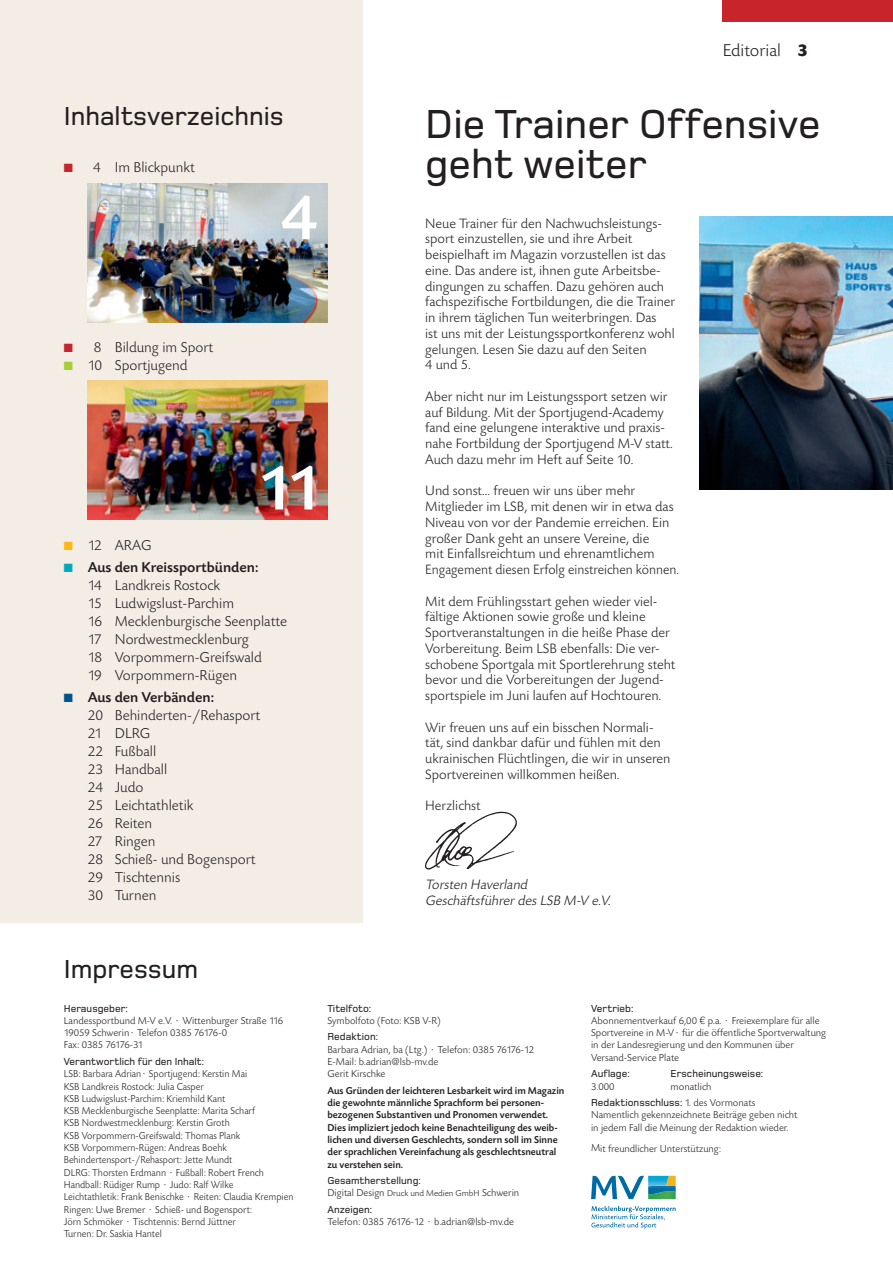
<style>
.page{position:relative;width:893px;height:1263px;background:#fff}
.page>*{position:absolute;margin:0;border:0;box-sizing:border-box;transform-origin:0 0}
.t1{font:500 67.5px "Today SB";color:#fff}
.t2{font:500 42px/40.5px "Foundry Monoline";color:#231f20}
.t3{font:500 27px "Foundry Monoline";color:#231f20}
.t4{font:300 18px "Today SB";color:#231f20}
.t5{font:300 15px/18px "Today SB";color:#231f20}
.t6{font:300 14.25px/15.8px "Today SB";color:#231f20}
.t7{font:italic 300 14.25px/15.8px "Today SB";color:#231f20}
.t8{font:300 10.5px/12.3px "Today SB";color:#231f20}
.t9{font:300 10.5px/12.3px "Today SB";color:#231f20;scale:.96 1}
.t10{font:500 10.5px/12.3px "Today SB";color:#231f20}
.t11{font:500 10.5px "Foundry Monoline";color:#231f20}
.s1{color:#c8242b}
.s2{color:#a6ce39}
.s3{color:#fcb814}
.s4{color:#00aabc}
.s5{font-weight:500}
.s6{color:#00548e}
.s7{font-weight:700}
.s8{font-size:9px}
.s9{font-family:"Helvetica"}
.s10{font-family:"Today SB";font-weight:300}
</style>
<div class="page">
<div style="left:0;top:0;width:363px;height:923px;background:#f4ede6"></div>
<svg style="left:591px;top:1206px;width:85px;height:23px"></svg>
<svg style="left:591px;top:1176px;width:85px;height:23px"></svg>
<img style="left:87px;top:184px;width:240px;height:139px">
<img style="left:87px;top:381px;width:240px;height:138px">
<div style="left:723px;top:0;width:170px;height:21px;background:#c8242b"></div>
<img style="left:700px;top:217px;width:193px;height:272px">
<img style="left:425px;top:811px;width:92px;height:59px">
<h3 class="t3" style="left:64px;top:101px;width:222px">Inhaltsverzeichnis</h3>
<p class="t5" style="left:64px;top:159px;width:133px"><span class="s1">■</span> 4 Im Blickpunkt</p>
<p class="t5" style="left:64px;top:339px;width:151px"><span class="s1">■</span> 8 Bildung im Sport</p>
<p class="t5" style="left:64px;top:357px;width:125px"><span class="s2">■</span> 10 Sportjugend</p>
<h1 class="t1" style="left:281px;top:182px;width:39px">4</h1>
<h1 class="t1" style="left:258px;top:452px;width:68px">11</h1>
<p class="t5" style="left:64px;top:537px;width:89px"><span class="s3">■</span> 12 ARAG</p>
<p class="t5" style="left:88px;top:559px;width:201px;text-indent:-24px"><span class="s4">■</span> <span class="s5">Aus den Kreissportbünden:<br></span>14 Landkreis Rostock<br>15 Ludwigslust-Parchim<br>16 Mecklenburgische Seenplatte<br>17 Nordwestmecklenburg<br>18 Vorpommern-Greifswald<br>19 Vorpommern-Rügen</p>
<p class="t5" style="left:88px;top:689px;width:174px;text-indent:-24px"><span class="s6">■</span> <span class="s5">Aus den Verbänden:<br></span>20 Behinderten-/Rehasport<br>21 DLRG<br>22 Fußball<br>23 Handball<br>24 Judo<br>25 Leichtathletik<br>26 Reiten<br>27 Ringen<br>28 Schieß- und Bogensport<br>29 Tischtennis<br>30 Turnen</p>
<p class="t4" style="left:723px;top:41px;width:87px">Editorial <span class="s7">3</span></p>
<h2 class="t2" style="left:425px;top:103px;width:397px">Die Trainer Offensive geht weiter</h2>
<p class="t6" style="left:425px;top:216px;width:252px">Neue Trainer für den Nachwuchsleistungs&shy;sport einzustellen, sie und ihre Arbeit beispielhaft im Magazin vorzustellen ist das eine. Das andere ist, ihnen gute Arbeitsbe&shy;dingungen zu schaffen. Dazu gehören auch fachspezifische Fortbildungen, die die Trainer in ihrem täglichen Tun weiterbringen. Das<br>ist uns mit der Leistungssportkonferenz wohl gelungen. Lesen Sie dazu auf den Seiten<br>4 und 5.</p>
<p class="t6" style="left:425px;top:389px;width:249px">Aber nicht nur im Leistungssport setzen wir auf Bildung. Mit der Sportjugend-Academy fand eine gelungene interaktive und praxis&shy;nahe Fortbildung der Sportjugend M-V statt.<br>Auch dazu mehr im Heft auf Seite 10.</p>
<p class="t6" style="left:425px;top:483px;width:255px">Und sonst… freuen wir uns über mehr Mitglieder im LSB, mit denen wir in etwa das Niveau von vor der Pandemie erreichen. Ein großer Dank geht an unsere Vereine, die<br>mit Einfallsreichtum und ehrenamtlichem Engagement diesen Erfolg einstreichen können.</p>
<p class="t6" style="left:425px;top:594px;width:252px">Mit dem Frühlingsstart gehen wieder viel&shy;fältige Aktionen sowie große und kleine Sportveranstaltungen in die heiße Phase der Vorbereitung. Beim LSB ebenfalls: Die ver&shy;schobene Sportgala mit Sportlerehrung steht bevor und die Vorbereitungen der Jugend&shy;sportspiele im Juni laufen auf Hochtouren.</p>
<p class="t6" style="left:425px;top:720px;width:247px">Wir freuen uns auf ein bisschen Normali&shy;tät, sind dankbar dafür und fühlen mit den ukrainischen Flüchtlingen, die wir in unseren Sportvereinen willkommen heißen.</p>
<p class="t6" style="left:425px;top:798px;width:57px">Herzlichst</p>
<p class="t7" style="left:425px;top:877px;width:189px">Torsten Haverland<br>GeschäftsführerdesLSB M-V e.V.</p>
<h3 class="t3" style="left:64px;top:954px;width:136px">Impressum</h3>
<p class="t11" style="left:64px;top:1002px;width:66px">Herausgeber:</p>
<p class="t8" style="left:64px;top:1015px;width:221px">Landessportbund M-V e.V. · Wittenburger Straße 116<br>19059 Schwerin· Telefon 0385 76176-0<br>Fax: 0385 76176-31</p>
<p class="t11" style="left:64px;top:1055px;width:142px">Verantwortlich für den Inhalt:</p>
<p class="t9" style="left:64px;top:1068px;width:241px">LSB: Barbara Adrian· Sportjugend: Kerstin Mai<br>KSB Landkreis Rostock: Julia Casper<br>KSB Ludwigslust-Parchim: Kriemhild Kant<br>KSB Mecklenburgische Seenplatte: Marita Scharf<br>KSB Nordwestmecklenburg: Kerstin Groth<br>KSB Vorpommern-Greifswald: Thomas Plank<br>KSB Vorpommern-Rügen: Andreas Boehk Behindertensport-/Rehasport: Jette Mundt<br>DLRG: Thorsten Erdmann · Fußball: Robert French Handball: Rüdiger Rump · Judo: Ralf Wilke<br>Leichtathletik: Frank Benischke · Reiten: Claudia Krempien Ringen: Uwe Bremer · Schieß- und Bogensport:<br>Jörn Schmöker · Tischtennis: Bernd Jüttner<br>Turnen: Dr. Saskia Hantel</p>
<p class="t11" style="left:327px;top:1002px;width:45px">Titelfoto:</p>
<p class="t8" style="left:327px;top:1015px;width:115px">Symbolfoto (Foto: KSB V-R)</p>
<p class="t11" style="left:327px;top:1031px;width:52px">Redaktion:</p>
<p class="t8" style="left:327px;top:1043px;width:208px">Barbara Adrian, ba (Ltg.) · Telefon: 0385 76176-12<br>E-Mail: b.adrian@lsb-mv.de<br>Gerit Kirschke</p>
<p class="t10" style="left:327px;top:1084px;width:238px">Aus Gründen der leichteren Lesbarkeit wird im Magazin die gewohnte männliche Sprachform bei personen&shy;bezogenen Substantiven und Pronomen verwendet.<br>Dies impliziert jedoch keine Benachteiligung des weib&shy;lichen und diversen Geschlechts, sondern soll im Sinne der sprachlichen Vereinfachung als geschlechtsneutral zu verstehen sein.</p>
<p class="t11" style="left:327px;top:1175px;width:95px">Gesamtherstellung:</p>
<p class="t8" style="left:327px;top:1187px;width:193px">Digital Design <span class="s8">Druck und Medien GmbH</span> Schwerin</p>
<p class="t11" style="left:327px;top:1204px;width:46px">Anzeigen:</p>
<p class="t8" style="left:327px;top:1216px;width:188px">Telefon: 0385 76176-12 · b.adrian@lsb-mv.de</p>
<p class="t11" style="left:591px;top:1002px;width:44px">Vertrieb:</p>
<p class="t8" style="left:591px;top:1015px;width:237px">Abonnementverkauf 6,00 <span class="s9">€</span> p.a. · Freiexemplare für alle Sportvereine in M-V· für die öffentliche Sportverwaltung in der Landesregierung und den Kommunen über Versand-Service Plate</p>
<p class="t11" style="left:591px;top:1068px;width:40px">Auflage:</p>
<p class="t11" style="left:671px;top:1068px;width:94px">Erscheinungsweise:</p>
<p class="t8" style="left:591px;top:1080px;width:25px">3.000</p>
<p class="t8" style="left:671px;top:1080px;width:42px">monatlich</p>
<p class="t11" style="left:591px;top:1097px;width:166px">Redaktionsschluss: <span class="s10">1. des Vormonats</span></p>
<p class="t8" style="left:591px;top:1109px;width:208px">Namentlich gekennzeichnete Beiträge geben nicht in jedem Fall die Meinung der Redaktion wieder.</p>
<p class="t8" style="left:591px;top:1142px;width:131px">Mit freundlicher Unterstützung:</p>
</div>
